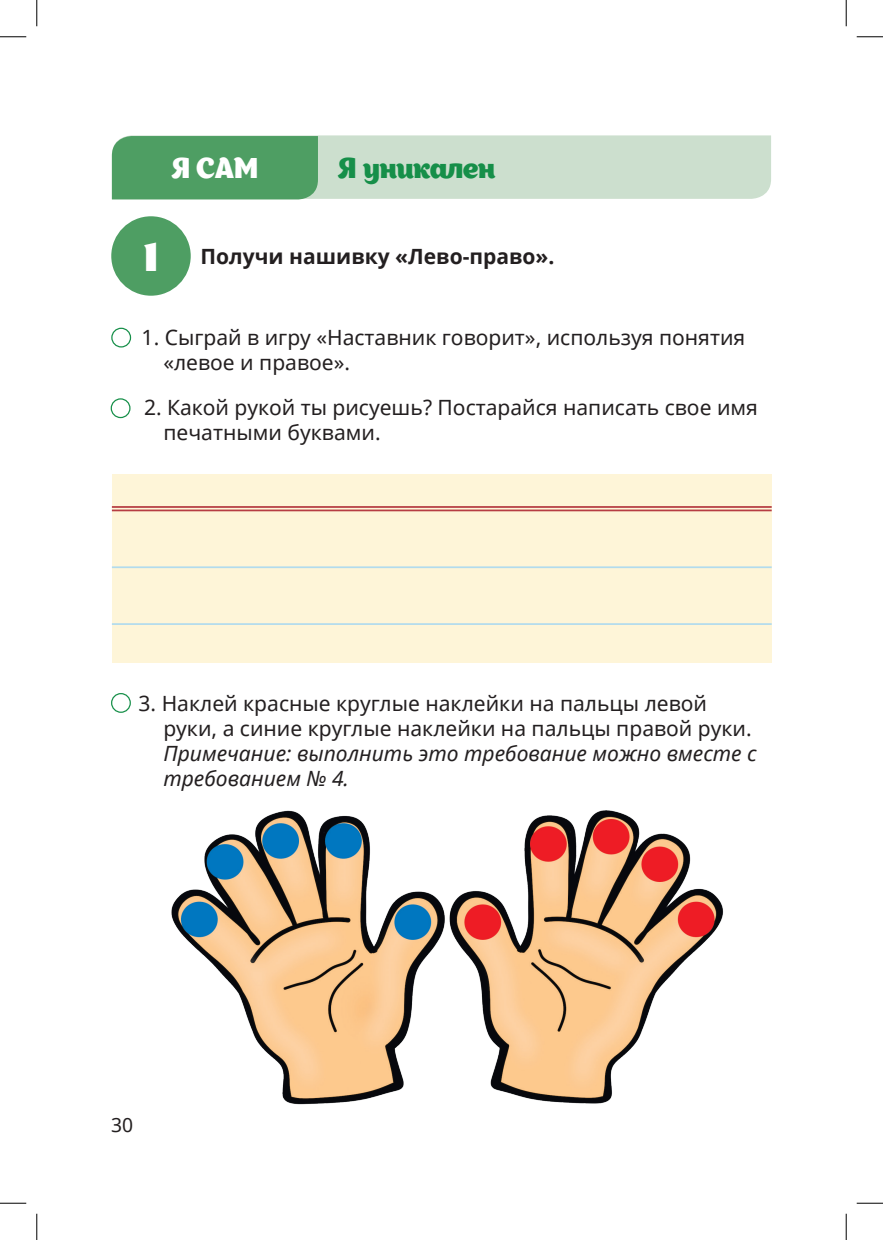
<style>
.page{position:relative;width:883px;height:1240px;background:#fff}
.page>*{position:absolute;margin:0;border:0;box-sizing:border-box;transform-origin:0 0}
.t1{font:49px "Appetite";color:#fff}
.t2{font:28px "Appetite";letter-spacing:-.005em;color:#168f49}
.t3{font:28px "Appetite";color:#fff}
.t4{font:21px/25.2px "Noto Sans";color:#231f20}
.t5{font:italic 21px/25.2px "Noto Sans";color:#231f20}
.t6{font:700 21px "Noto Sans";color:#231f20}
.t7{font:19.25px "Noto Sans";color:#231f20}
</style>
<div class="page">
<div style="left:111px;top:216px;width:80px;height:80px;background:#4e9e63;border-radius:50%"></div>
<svg style="left:112px;top:135px;width:658px;height:64px"></svg>
<div style="left:111px;top:398px;width:19px;height:20px;border:1px solid #168f49;border-radius:50%"></div>
<div style="left:112px;top:474px;width:659px;height:462px;background:#fef5d8"></div>
<hr style="left:112px;top:506px;width:659px;height:2px;background:#b63d43">
<hr style="left:112px;top:509px;width:659px;height:2px;background:#b63d43">
<hr style="left:112px;top:566px;width:659px;height:2px;background:#9fd5f3">
<hr style="left:112px;top:623px;width:659px;height:2px;background:#9fd5f3">
<div style="left:81px;top:663px;width:715px;height:305px;background:#fff"></div>
<div style="left:111px;top:327px;width:20px;height:20px;border:1px solid #168f49;border-radius:50%"></div>
<div style="left:111px;top:693px;width:20px;height:19px;border:1px solid #168f49;border-radius:50%"></div>
<img style="left:171px;top:810px;width:551px;height:294px">
<svg style="left:0;top:36px;width:26px;height:1px"></svg>
<svg style="left:856px;top:36px;width:26px;height:1px"></svg>
<svg style="left:0;top:1202px;width:26px;height:1px"></svg>
<svg style="left:856px;top:1202px;width:26px;height:1px"></svg>
<svg style="left:36px;top:0;width:1px;height:26px"></svg>
<svg style="left:36px;top:1213px;width:1px;height:26px"></svg>
<svg style="left:845px;top:0;width:1px;height:26px"></svg>
<svg style="left:845px;top:1213px;width:1px;height:26px"></svg>
<h2 class="t3" style="left:172px;top:149px;width:87px">Я САМ</h2>
<h2 class="t2" style="left:338px;top:149px;width:158px">Я уникален</h2>
<h1 class="t1" style="left:144px;top:220px;width:15px">1</h1>
<p class="t6" style="left:200px;top:241px;width:355px">Получи нашивку «Лево-право».</p>
<p class="t4" style="left:163px;top:324px;width:583px;text-indent:-22px">1. Сыграй в игру «Наставник говорит», используя понятия «левое и правое».</p>
<p class="t4" style="left:163px;top:394px;width:595px;text-indent:-19px">2. Какой рукой ты рисуешь? Постарайся написать свое имя печатными буквами.</p>
<p class="t4" style="left:163px;top:690px;width:589px;text-indent:-25px">3. Наклей красные круглые наклейки на пальцы левой руки, а синие круглые наклейки на пальцы правой руки.</p>
<p class="t5" style="left:163px;top:740px;width:594px">Примечание: выполнить это требование можно вместе с требованием № 4.</p>
<p class="t7" style="left:111px;top:1111px;width:24px">30</p>
</div>
